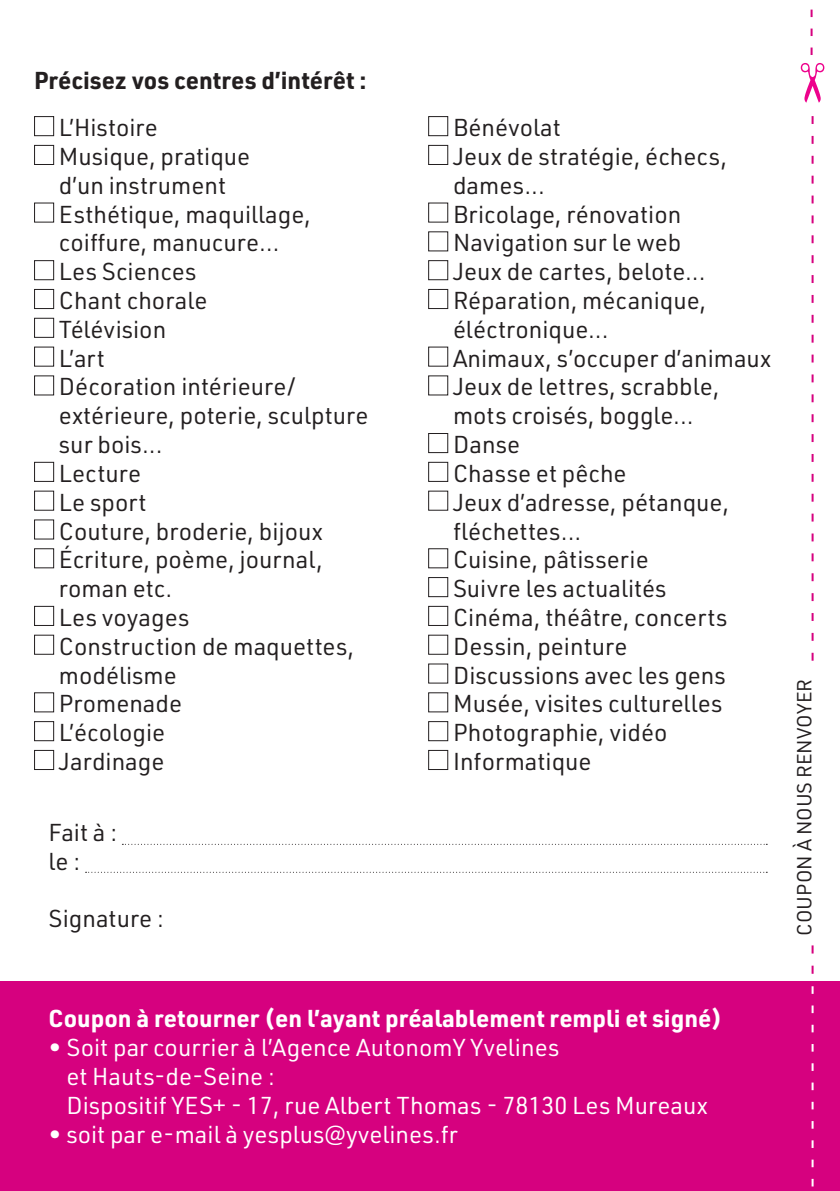
<style>
.page{position:relative;width:840px;height:1191px;background:#fff}
.page>*{position:absolute;margin:0;border:0;box-sizing:border-box;transform-origin:0 0}
.t1{font:24px/28.8px "URWDIN";color:#231f20}
.t2{font:24px/28.8px "URWDIN";color:#fff}
.t3{font:700 24px "URWDIN";color:#fff}
.t4{font:700 24px "URWDIN";color:#231f20}
.t5{font:20px "URWDIN";color:#231f20}
</style>
<div class="page">
<div style="left:34px;top:116px;width:20px;height:20px;border:1px solid #231f20"></div>
<div style="left:34px;top:145px;width:20px;height:20px;border:1px solid #231f20"></div>
<div style="left:34px;top:202px;width:20px;height:21px;border:1px solid #231f20"></div>
<div style="left:34px;top:260px;width:20px;height:20px;border:1px solid #231f20"></div>
<div style="left:34px;top:289px;width:20px;height:20px;border:1px solid #231f20"></div>
<div style="left:34px;top:318px;width:20px;height:20px;border:1px solid #231f20"></div>
<div style="left:34px;top:346px;width:20px;height:21px;border:1px solid #231f20"></div>
<div style="left:34px;top:375px;width:20px;height:20px;border:1px solid #231f20"></div>
<div style="left:34px;top:462px;width:20px;height:20px;border:1px solid #231f20"></div>
<div style="left:34px;top:490px;width:20px;height:21px;border:1px solid #231f20"></div>
<div style="left:34px;top:519px;width:20px;height:20px;border:1px solid #231f20"></div>
<div style="left:34px;top:548px;width:20px;height:20px;border:1px solid #231f20"></div>
<div style="left:34px;top:606px;width:20px;height:20px;border:1px solid #231f20"></div>
<div style="left:34px;top:634px;width:20px;height:21px;border:1px solid #231f20"></div>
<div style="left:34px;top:692px;width:20px;height:20px;border:1px solid #231f20"></div>
<div style="left:34px;top:721px;width:20px;height:20px;border:1px solid #231f20"></div>
<div style="left:34px;top:750px;width:20px;height:20px;border:1px solid #231f20"></div>
<div style="left:428px;top:116px;width:20px;height:20px;border:1px solid #231f20"></div>
<div style="left:428px;top:145px;width:20px;height:20px;border:1px solid #231f20"></div>
<div style="left:428px;top:202px;width:20px;height:21px;border:1px solid #231f20"></div>
<div style="left:428px;top:231px;width:20px;height:20px;border:1px solid #231f20"></div>
<div style="left:428px;top:260px;width:20px;height:20px;border:1px solid #231f20"></div>
<div style="left:428px;top:289px;width:20px;height:20px;border:1px solid #231f20"></div>
<div style="left:428px;top:346px;width:20px;height:21px;border:1px solid #231f20"></div>
<div style="left:428px;top:375px;width:20px;height:20px;border:1px solid #231f20"></div>
<div style="left:428px;top:433px;width:20px;height:20px;border:1px solid #231f20"></div>
<div style="left:428px;top:462px;width:20px;height:20px;border:1px solid #231f20"></div>
<div style="left:428px;top:490px;width:20px;height:21px;border:1px solid #231f20"></div>
<div style="left:428px;top:548px;width:20px;height:20px;border:1px solid #231f20"></div>
<div style="left:428px;top:577px;width:20px;height:20px;border:1px solid #231f20"></div>
<div style="left:428px;top:606px;width:20px;height:20px;border:1px solid #231f20"></div>
<div style="left:428px;top:634px;width:20px;height:21px;border:1px solid #231f20"></div>
<div style="left:428px;top:663px;width:20px;height:20px;border:1px solid #231f20"></div>
<div style="left:428px;top:692px;width:20px;height:20px;border:1px solid #231f20"></div>
<div style="left:428px;top:721px;width:20px;height:20px;border:1px solid #231f20"></div>
<div style="left:428px;top:750px;width:20px;height:20px;border:1px solid #231f20"></div>
<div style="left:0;top:981px;width:839px;height:210px;background:#d6017f"></div>
<svg style="left:122px;top:844px;width:644px;height:1px"></svg>
<svg style="left:85px;top:871px;width:679px;height:1px"></svg>
<svg style="left:811px;top:986px;width:2px;height:201px"></svg>
<svg style="left:811px;top:945px;width:2px;height:28px"></svg>
<svg style="left:811px;top:116px;width:2px;height:544px"></svg>
<svg style="left:810px;top:9px;width:2px;height:46px"></svg>
<svg style="left:800px;top:63px;width:23px;height:40px"></svg>
<p class="t4" style="left:34px;top:64px;width:334px">Précisez vos centres d’intérêt :</p>
<p class="t1" style="left:59px;top:112px;width:100px">L’Histoire</p>
<p class="t1" style="left:59px;top:141px;width:193px">Musique, pratique d’un instrument</p>
<p class="t1" style="left:59px;top:199px;width:253px">Esthétique, maquillage, coiffure, manucure…</p>
<p class="t1" style="left:59px;top:256px;width:139px">Les Sciences</p>
<p class="t1" style="left:59px;top:285px;width:150px">Chant chorale</p>
<p class="t1" style="left:59px;top:314px;width:109px">Télévision</p>
<p class="t1" style="left:59px;top:343px;width:47px">L’art</p>
<p class="t1" style="left:59px;top:372px;width:311px">Décoration intérieure/ extérieure, poterie, sculpture sur bois...</p>
<p class="t1" style="left:59px;top:458px;width:84px">Lecture</p>
<p class="t1" style="left:59px;top:487px;width:89px">Le sport</p>
<p class="t1" style="left:59px;top:516px;width:265px">Couture, broderie, bijoux</p>
<p class="t1" style="left:59px;top:544px;width:265px">Écriture, poème, journal, roman etc.</p>
<p class="t1" style="left:59px;top:602px;width:132px">Les voyages</p>
<p class="t1" style="left:59px;top:631px;width:297px">Construction de maquettes, modélisme</p>
<p class="t1" style="left:59px;top:688px;width:125px">Promenade</p>
<p class="t1" style="left:59px;top:717px;width:108px">L’écologie</p>
<p class="t1" style="left:59px;top:746px;width:107px">Jardinage</p>
<p class="t1" style="left:49px;top:817px;width:70px">Fait à :</p>
<p class="t1" style="left:49px;top:846px;width:33px">le :</p>
<p class="t1" style="left:49px;top:903px;width:117px">Signature :</p>
<p class="t1" style="left:453px;top:112px;width:109px">Bénévolat</p>
<p class="t1" style="left:453px;top:141px;width:275px">Jeux de stratégie, échecs, dames...</p>
<p class="t1" style="left:453px;top:199px;width:229px">Bricolage, rénovation</p>
<p class="t1" style="left:453px;top:228px;width:230px">Navigation sur le web</p>
<p class="t1" style="left:453px;top:256px;width:254px">Jeux de cartes, belote...</p>
<p class="t1" style="left:453px;top:285px;width:255px">Réparation, mécanique, éléctronique...</p>
<p class="t1" style="left:453px;top:343px;width:320px">Animaux, s’occuper d’animaux</p>
<p class="t1" style="left:453px;top:372px;width:268px">Jeux de lettres, scrabble, mots croisés, boggle...</p>
<p class="t1" style="left:453px;top:429px;width:68px">Danse</p>
<p class="t1" style="left:453px;top:458px;width:175px">Chasse et pêche</p>
<p class="t1" style="left:453px;top:487px;width:277px">Jeux d’adresse, pétanque, fléchettes...</p>
<p class="t1" style="left:453px;top:544px;width:197px">Cuisine, pâtisserie</p>
<p class="t1" style="left:453px;top:573px;width:215px">Suivre les actualités</p>
<p class="t1" style="left:453px;top:602px;width:276px">Cinéma, théâtre, concerts</p>
<p class="t1" style="left:453px;top:631px;width:176px">Dessin, peinture</p>
<p class="t1" style="left:453px;top:660px;width:274px">Discussions avec les gens</p>
<p class="t1" style="left:453px;top:688px;width:271px">Musée, visites culturelles</p>
<p class="t1" style="left:453px;top:717px;width:216px">Photographie, vidéo</p>
<p class="t1" style="left:453px;top:746px;width:140px">Informatique</p>
<p class="t5" style="left:790px;top:936px;width:259px;rotate:-90deg">COUPON À NOUS RENVOYER</p>
<p class="t3" style="left:49px;top:1002px;width:674px">Coupon à retourner (en l’ayant préalablement rempli et signé)</p>
<p class="t2" style="left:66px;top:1032px;width:642px;text-indent:-18px">• Soit par courrier à l’Agence AutonomY Yvelines<br>et Hauts‑de‑Seine :<br>Dispositif YES+ - 17, rue Albert Thomas - 78130 Les Mureaux</p>
<p class="t2" style="left:49px;top:1118px;width:410px">• soit par e- mail à yesplus@yvelines.fr</p>
</div>
